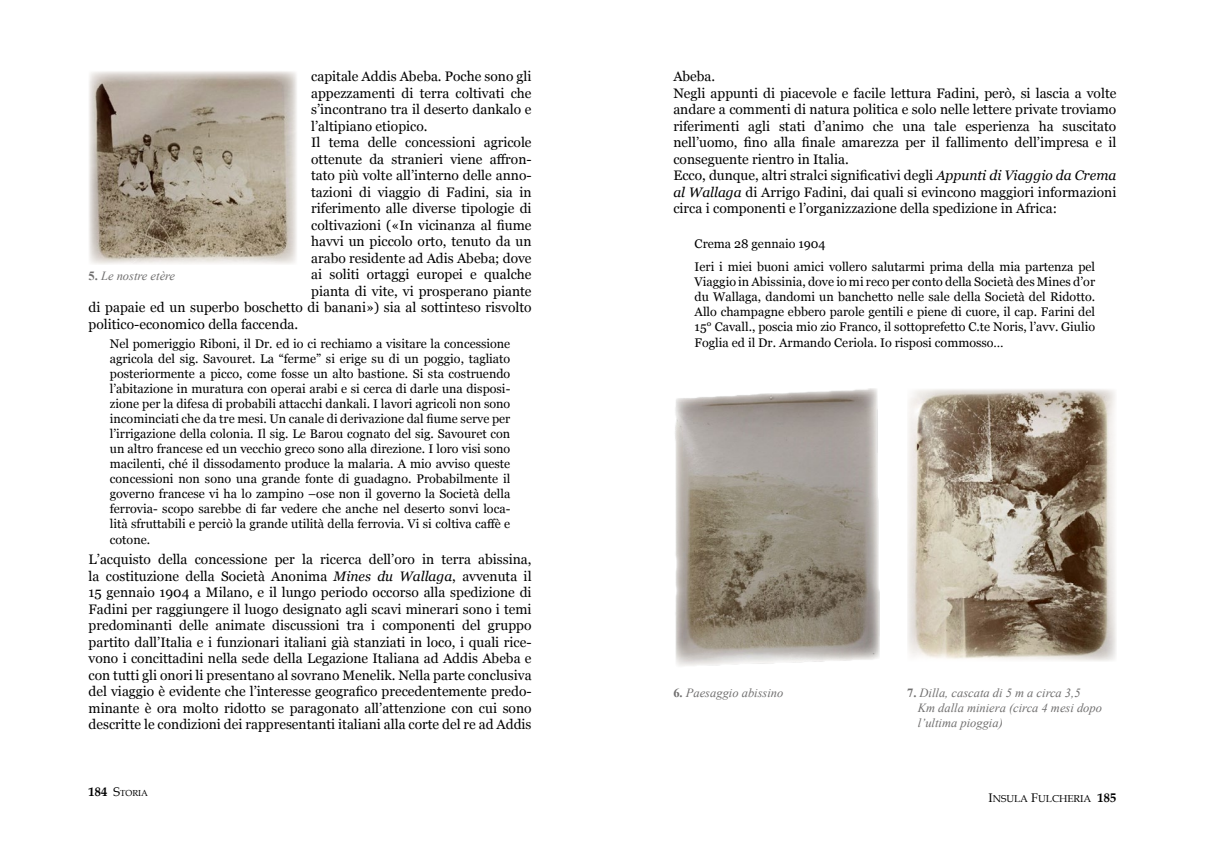
<style>
.page{position:relative;width:1205px;height:851px;background:#fff}
.page>*{position:absolute;margin:0;border:0;box-sizing:border-box;transform-origin:0 0}
.t1{font:13.75px/16.5px "Georgia";color:#000;text-align:justify}
.t2{font:12.5px/15px "Georgia";color:#000;text-align:justify}
.t3{font:italic 12.5px/15px "Times New Roman";color:#706f6f}
.t4{font:10px "Book Antiqua";color:#000}
.t5{font:8.75px "Book Antiqua";color:#000}
.s1{font-style:italic}
.s2{font-weight:700;font-style:normal}
.s3{font-weight:700;font-size:12.5px}
.s4{font-size:12.5px}
</style>
<div class="page">
<img style="left:89px;top:71px;width:208px;height:193px">
<img style="left:675px;top:388px;width:204px;height:278px">
<img style="left:907px;top:389px;width:209px;height:272px">
<p class="t1" style="left:311px;top:69px;width:222px">capitale Addis Abeba. Poche sono gli</p>
<p class="t1" style="left:311px;top:85px;width:222px">appezzamenti di terra coltivati che</p>
<p class="t1" style="left:311px;top:102px;width:222px">s’incontrano tra il deserto dankalo e</p>
<p class="t1" style="left:311px;top:118px;width:118px">l’altipiano etiopico.</p>
<p class="t1" style="left:311px;top:135px;width:222px">Il tema delle concessioni agricole</p>
<p class="t1" style="left:311px;top:151px;width:222px">ottenute da stranieri viene affron-</p>
<p class="t1" style="left:311px;top:168px;width:222px">tato più volte all’interno delle anno-</p>
<p class="t1" style="left:311px;top:184px;width:222px">tazioni di viaggio di Fadini, sia in</p>
<p class="t1" style="left:311px;top:201px;width:222px">riferimento alle diverse tipologie di</p>
<p class="t1" style="left:311px;top:217px;width:222px">coltivazioni («In vicinanza al fiume</p>
<p class="t1" style="left:311px;top:234px;width:222px">havvi un piccolo orto, tenuto da un</p>
<p class="t1" style="left:311px;top:250px;width:222px">arabo residente ad Adis Abeba; dove</p>
<p class="t1" style="left:311px;top:267px;width:222px">ai soliti ortaggi europei e qualche</p>
<p class="t1" style="left:311px;top:283px;width:222px">pianta di vite, vi prosperano piante</p>
<p class="t1" style="left:89px;top:300px;width:444px">di papaie ed un superbo boschetto di banani») sia al sottinteso risvolto</p>
<p class="t1" style="left:89px;top:316px;width:211px">politico-economico della faccenda.</p>
<p class="t2" style="left:110px;top:336px;width:402px">Nel pomeriggio Riboni, il Dr. ed io ci rechiamo a visitare la concessione agricola del sig. Savouret. La “ferme” si erige su di un poggio, tagliato posteriormente a picco, come fosse un alto bastione. Si sta costruendo l’abitazione in muratura con operai arabi e si cerca di darle una disposi&shy;zione per la difesa di probabili attacchi dankali. I lavori agricoli non sono incominciati che da tre mesi. Un canale di derivazione dal fiume serve per l’irrigazione della colonia. Il sig. Le Barou cognato del sig. Savouret con un altro francese ed un vecchio greco sono alla direzione. I loro visi sono macilenti, ché il dissodamento produce la malaria. A mio avviso queste concessioni non sono una grande fonte di guadagno. Probabilmente il governo francese vi ha lo zampino –ose non il governo la Società della ferrovia- scopo sarebbe di far vedere che anche nel deserto sonvi loca&shy;lità sfruttabili e perciò la grande utilità della ferrovia. Vi si coltiva caffè e</p>
<p class="t2" style="left:110px;top:532px;width:42px">cotone.</p>
<p class="t1" style="left:89px;top:551px;width:444px">L’acquisto della concessione per la ricerca dell’oro in terra abissina, la costituzione della Società Anonima <span class="s1">Mines du Wallaga</span>, avvenuta il 15 gennaio 1904 a Milano, e il lungo periodo occorso alla spedizione di Fadini per raggiungere il luogo designato agli scavi minerari sono i temi predominanti delle animate discussioni tra i componenti del gruppo partito dall’Italia e i funzionari italiani già stanziati in loco, i quali rice&shy;vono i concittadini nella sede della Legazione Italiana ad Addis Abeba e con tutti gli onori li presentano al sovrano Menelik. Nella parte conclusiva del viaggio è evidente che l’interesse geografico precedentemente predo&shy;minante è ora molto ridotto se paragonato all’attenzione con cui sono descritte le condizioni dei rappresentanti italiani alla corte del re ad Addis</p>
<p class="t3" style="left:89px;top:268px;width:88px"><span class="s2">5.</span> Le nostre etère</p>
<p class="t5" style="left:89px;top:787px;width:61px"><span class="s3">184</span> <span class="s4">S</span>TORIA</p>
<p class="t1" style="left:673px;top:69px;width:444px;text-align:left">Abeba.<br>Negli appunti di piacevole e facile lettura Fadini, però, si lascia a volte andare a commenti di natura politica e solo nelle lettere private troviamo riferimenti agli stati d’animo che una tale esperienza ha suscitato nell’uomo, fino alla finale amarezza per il fallimento dell’impresa e il conseguente rientro in Italia.<br>Ecco, dunque, altri stralci significativi degli <span class="s1">Appunti di Viaggio da Crema al Wallaga</span> di Arrigo Fadini, dai quali si evincono maggiori informazioni circa i componenti e l’organizzazione della spedizione in Africa:</p>
<p class="t2" style="left:694px;top:233px;width:402px;line-height:22.1px">Crema 28 gennaio 1904<br>Ieri i miei buoni amici vollero salutarmi prima della mia partenza pel</p>
<p class="t2" style="left:694px;top:274px;width:402px">Viaggio in Abissinia, dove io mi reco per conto della Società des Mines d’or du Wallaga, dandomi un banchetto nelle sale della Società del Ridotto.<br>Allo champagne ebbero parole gentili e piene di cuore, il cap. Farini del 15° Cavall., poscia mio zio Franco, il sottoprefetto C.te Noris, l’avv. Giulio</p>
<p class="t2" style="left:694px;top:335px;width:311px">Foglia ed il Dr. Armando Ceriola. Io risposi commosso…</p>
<p class="t3" style="left:673px;top:685px;width:112px"><span class="s2">6.</span> Paesaggio abissino</p>
<p class="t3" style="left:918px;top:685px;width:186px;text-indent:-11px"><span class="s2">7.</span> Dilla, cascata di 5 m a circa 3,5<br>Km dalla miniera (circa 4 mesi dopo l’ultima pioggia)</p>
<p class="t4" style="left:988px;top:791px;width:129px"><span class="s4">I</span>NSULA <span class="s4">F</span>ULCHERIA <span class="s3">185</span></p>
</div>
